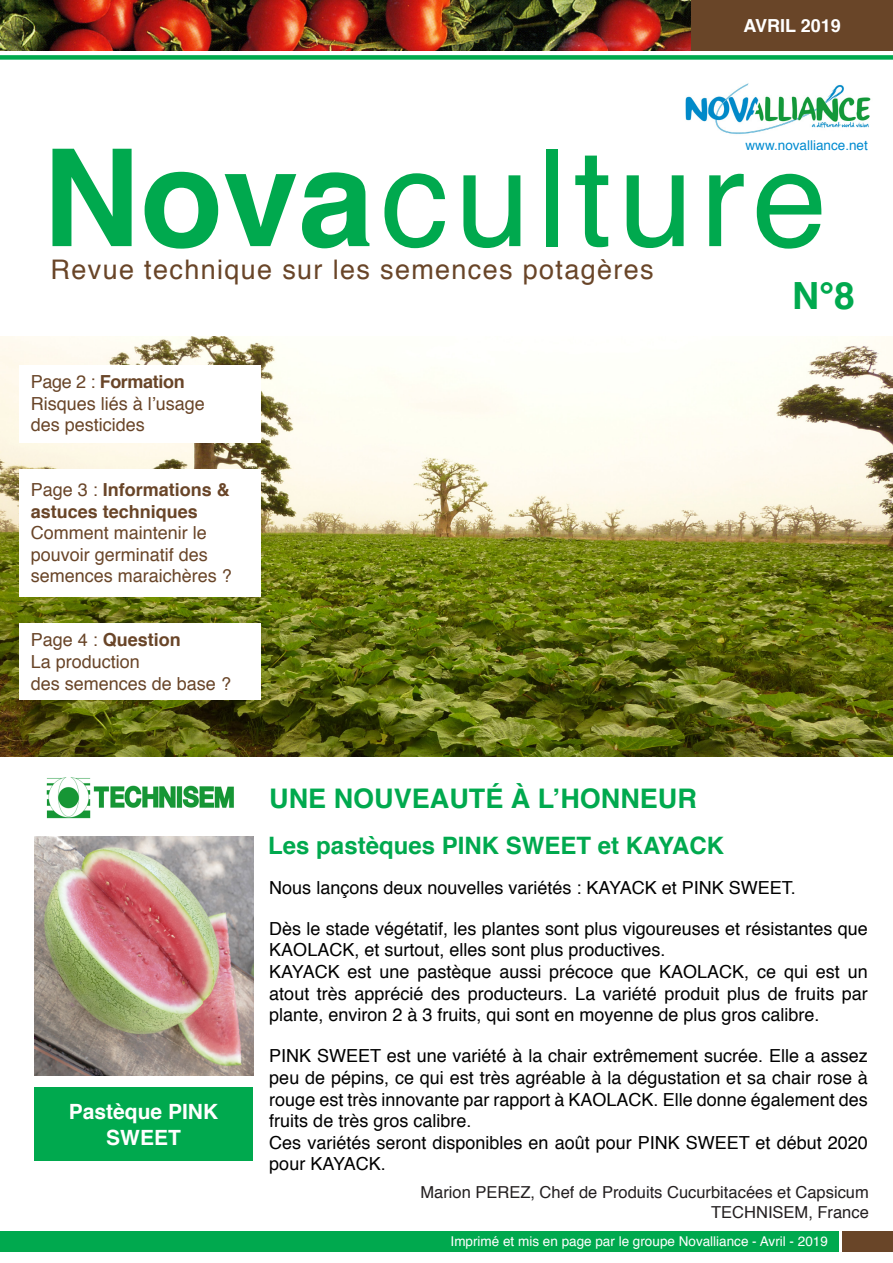
<style>
.page{position:relative;width:893px;height:1263px;background:#fff}
.page>*{position:absolute;margin:0;border:0;box-sizing:border-box;transform-origin:0 0}
.t1{font:135.3px "Helvetica";letter-spacing:.05em;color:#00a94e}
.t2{font:700 37.5px "Helvetica";color:#00a94e}
.t3{font:27px "Helvetica";letter-spacing:.05em;color:#694528}
.t4{font:700 27px "Helvetica";color:#00a94e}
.t5{font:700 24px "Helvetica";color:#00a94e}
.t6{font:700 21px/25.2px "Helvetica";color:#fff;text-align:center}
.t7{font:18px/21.6px "Helvetica";color:#000}
.t8{font:18px/21.6px "Helvetica";color:#694528}
.t9{font:700 18px/21.6px "Helvetica";color:#694528}
.t10{font:700 18px "Helvetica";letter-spacing:-.02em;color:#694528}
.t11{font:700 18px "Helvetica";color:#fff}
.t12{font:16.5px "Helvetica";color:#231f20}
.t13{font:13.5px "Helvetica";color:#fff}
.t14{font:13.5px "Helvetica";color:#008bd0}
.s1{font-weight:700}
.s2{font-weight:400}
</style>
<div class="page">
<img style="left:0;top:336px;width:893px;height:421px">
<div style="left:19px;top:623px;width:242px;height:76px;background:#fff"></div>
<div style="left:19px;top:469px;width:242px;height:127px;background:#fff"></div>
<div style="left:0;top:55px;width:893px;height:5px;background:#00a94e"></div>
<img style="left:0;top:0;width:691px;height:50px">
<div style="left:691px;top:0;width:202px;height:50px;background:#694528"></div>
<div style="left:0;top:1231px;width:838px;height:21px;background:#00a94e"></div>
<div style="left:34px;top:1087px;width:219px;height:74px;background:#00a94e"></div>
<div style="left:843px;top:1231px;width:50px;height:21px;background:#694528"></div>
<img style="left:685px;top:83px;width:186px;height:51px">
<img style="left:46px;top:777px;width:188px;height:42px">
<div style="left:19px;top:365px;width:242px;height:77px;background:#fff"></div>
<img style="left:34px;top:836px;width:219px;height:240px">
<p class="t11" style="left:743px;top:11px;width:99px">AVRIL 2019</p>
<p class="t14" style="left:746px;top:135px;width:124px">www.novalliance.net</p>
<p class="t1" style="left:43px;top:94px;width:786px"><span class="s1">Nova</span>culture</p>
<p class="t3" style="left:51px;top:249px;width:605px">Revue technique sur les semences potagères</p>
<p class="t2" style="left:792px;top:265px;width:64px">N°8</p>
<p class="t10" style="left:31px;top:367px;width:155px"><span class="s2">Page 2 :</span> Formation</p>
<p class="t8" style="left:31px;top:393px;width:175px">Risques liés à l’usage</p>
<p class="t8" style="left:31px;top:415px;width:116px">des pesticides</p>
<p class="t9" style="left:31px;top:479px;width:201px"><span class="s2">Page 3 :</span> Informations &amp; astuces techniques</p>
<p class="t8" style="left:31px;top:523px;width:203px">Comment maintenir le pouvoir germinatif des semences maraichères ?</p>
<p class="t9" style="left:31px;top:629px;width:152px"><span class="s2">Page 4 :</span> Question</p>
<p class="t8" style="left:31px;top:651px;width:111px">La production</p>
<p class="t8" style="left:31px;top:673px;width:202px">des semences de base ?</p>
<p class="t6" style="left:69px;top:1099px;width:151px">Pastèque PINK<br>SWEET</p>
<p class="t4" style="left:269px;top:776px;width:429px">UNE NOUVEAUTÉ À L’HONNEUR</p>
<p class="t5" style="left:268px;top:826px;width:457px">Les pastèques PINK SWEET et KAYACK</p>
<p class="t7" style="left:269px;top:877px;width:528px">Nous lançons deux nouvelles variétés : KAYACK et PINK SWEET.</p>
<p class="t7" style="left:269px;top:918px;width:600px">Dès le stade végétatif, les plantes sont plus vigoureuses et résistantes que<br>KAOLACK, et surtout, elles sont plus productives.</p>
<p class="t7" style="left:269px;top:961px;width:600px;text-align:justify">KAYACK est une pastèque aussi précoce que KAOLACK, ce qui est un atout très apprécié des producteurs. La variété produit plus de fruits par plante, environ 2 à 3 fruits, qui sont en moyenne de plus gros calibre.</p>
<p class="t7" style="left:269px;top:1046px;width:600px;text-align:justify">PINK SWEET est une variété́à la chair extrêmement sucrée. Elle a assez peu de pépins, ce qui est très agréable à la dégustation et sa chair rose à rouge est très innovante par rapport à KAOLACK. Elle donne également des fruits de très gros calibre.</p>
<p class="t7" style="left:269px;top:1132px;width:600px">Ces variétés seront disponibles en août pour PINK SWEET et début 2020 pour KAYACK.</p>
<p class="t12" style="left:420px;top:1180px;width:450px">Marion PEREZ, Chef de Produits Cucurbitacées et Capsicum</p>
<p class="t12" style="left:711px;top:1199px;width:159px">TECHNISEM, France</p>
<p class="t13" style="left:451px;top:1231px;width:379px">Imprimé et mis en page par le groupe Novalliance - Avril - 2019</p>
</div>
